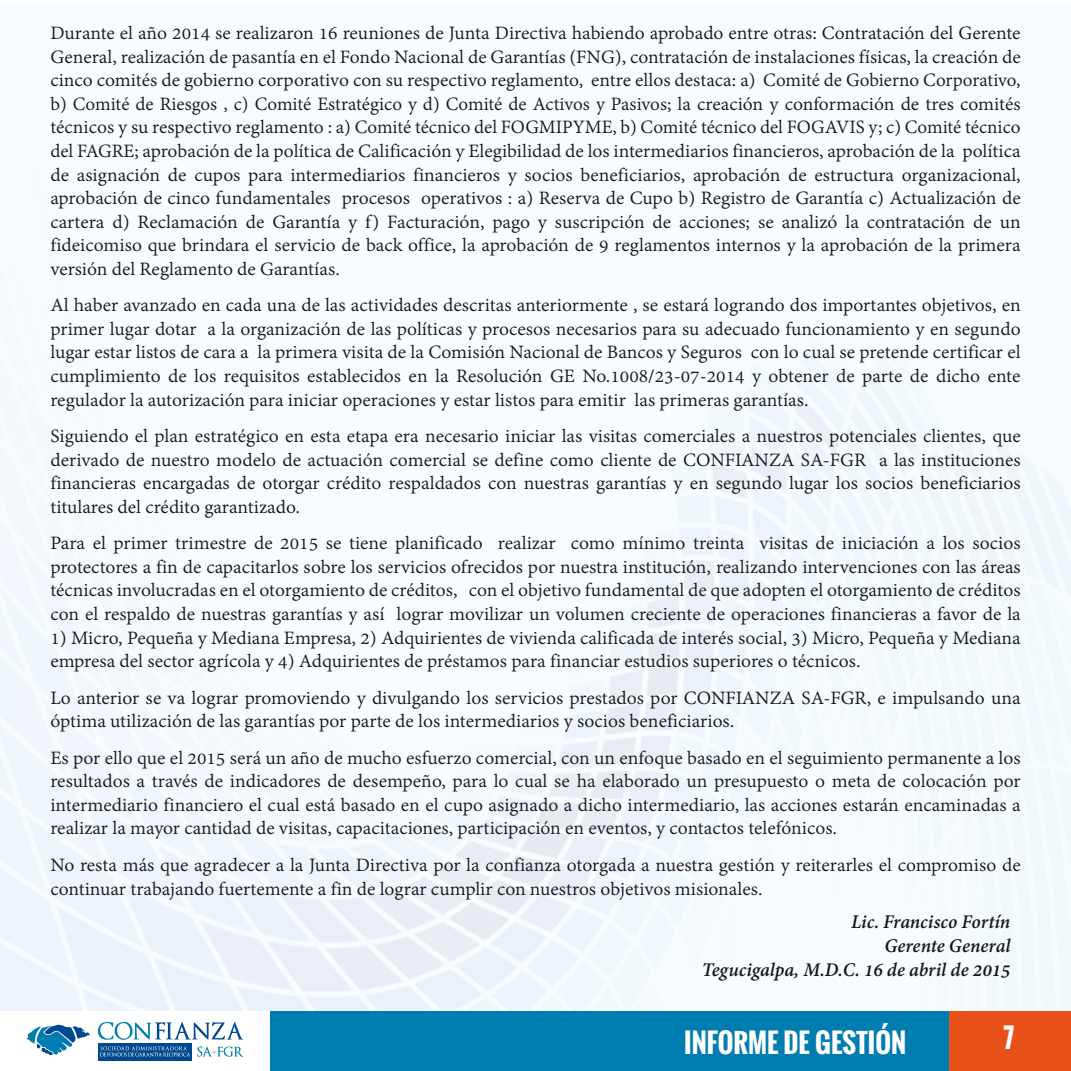
<style>
.page{position:relative;width:1071px;height:1071px;background:#fff}
.page>*{position:absolute;margin:0;border:0;box-sizing:border-box;transform-origin:0 0}
.t1{font:700 26.43px "Oswald";color:#fff}
.t2{font:italic 700 21px/24.2px "Adobe Devanagari";color:#1a171c;text-align:right}
.t3{font:20.47px/23.6px "Adobe Devanagari";color:#1a171c;text-align:justify}
</style>
<div class="page">
<div style="left:98px;top:1043px;width:94px;height:17px;background:#004990"></div>
<svg style="left:98px;top:1022px;width:145px;height:18px"></svg>
<svg style="left:197px;top:1047px;width:47px;height:10px"></svg>
<svg style="left:100px;top:1046px;width:90px;height:11px"></svg>
<svg style="left:27px;top:1024px;width:64px;height:31px"></svg>
<div style="left:270px;top:1011px;width:801px;height:60px;background:#007db0"></div>
<div style="left:950px;top:1011px;width:121px;height:60px;background:#e8511a"></div>
<p class="t3" style="left:50px;top:23px;width:972px">Durante el año 2014 se realizaron 16 reuniones de Junta Directiva habiendo aprobado entre otras: Contratación del Gerente General, realización de pasantía en el Fondo Nacional de Garantías (FNG), contratación de instalaciones físicas, la creación de cinco comités de gobierno corporativo con su respectivo reglamento, entre ellos destaca: a) Comité de Gobierno Corporativo, b) Comité de Riesgos , c) Comité Estratégico y d) Comité de Activos y Pasivos; la creación y conformación de tres comités técnicos y su respectivo reglamento : a) Comité técnico del FOGMIPYME, b) Comité técnico del FOGAVIS y; c) Comité técnico del FAGRE; aprobación de la política de Calificación y Elegibilidad de los intermediarios financieros, aprobación de la política de asignación de cupos para intermediarios financieros y socios beneficiarios, aprobación de estructura organizacional, aprobación de cinco fundamentales procesos operativos : a) Reserva de Cupo b) Registro de Garantía c) Actualización de cartera d) Reclamación de Garantía y f) Facturación, pago y suscripción de acciones; se analizó la contratación de un fideicomiso que brindara el servicio de back office, la aprobación de 9 reglamentos internos y la aprobación de la primera versión del Reglamento de Garantías.</p>
<p class="t3" style="left:50px;top:295px;width:972px">Al haber avanzado en cada una de las actividades descritas anteriormente , se estará logrando dos importantes objetivos, en primer lugar dotar a la organización de las políticas y procesos necesarios para su adecuado funcionamiento y en segundo lugar estar listos de cara a la primera visita de la Comisión Nacional de Bancos y Seguros con lo cual se pretende certificar el cumplimiento de los requisitos establecidos en la Resolución GE No.1008/23-07-2014 y obtener de parte de dicho ente regulador la autorización para iniciar operaciones y estar listos para emitir las primeras garantías.</p>
<p class="t3" style="left:50px;top:426px;width:972px">Siguiendo el plan estratégico en esta etapa era necesario iniciar las visitas comerciales a nuestros potenciales clientes, que derivado de nuestro modelo de actuación comercial se define como cliente de CONFIANZA SA-FGR a las instituciones financieras encargadas de otorgar crédito respaldados con nuestras garantías y en segundo lugar los socios beneficiarios titulares del crédito garantizado.</p>
<p class="t3" style="left:50px;top:533px;width:972px">Para el primer trimestre de 2015 se tiene planificado realizar como mínimo treinta visitas de iniciación a los socios protectores a fin de capacitarlos sobre los servicios ofrecidos por nuestra institución, realizando intervenciones con las áreas técnicas involucradas en el otorgamiento de créditos, con el objetivo fundamental de que adopten el otorgamiento de créditos con el respaldo de nuestras garantías y así lograr movilizar un volumen creciente de operaciones financieras a favor de la</p>
<p class="t3" style="left:50px;top:627px;width:972px">1) Micro, Pequeña y Mediana Empresa, 2) Adquirientes de vivienda calificada de interés social, 3) Micro, Pequeña y Mediana empresa del sector agrícola y 4) Adquirientes de préstamos para financiar estudios superiores o técnicos.</p>
<p class="t3" style="left:50px;top:687px;width:972px">Lo anterior se va lograr promoviendo y divulgando los servicios prestados por CONFIANZA SA-FGR, e impulsando una óptima utilización de las garantías por parte de los intermediarios y socios beneficiarios.</p>
<p class="t3" style="left:50px;top:748px;width:972px">Es por ello que el 2015 será un año de mucho esfuerzo comercial, con un enfoque basado en el seguimiento permanente a los resultados a través de indicadores de desempeño, para lo cual se ha elaborado un presupuesto o meta de colocación por intermediario financiero el cual está basado en el cupo asignado a dicho intermediario, las acciones estarán encaminadas a realizar la mayor cantidad de visitas, capacitaciones, participación en eventos, y contactos telefónicos.</p>
<p class="t3" style="left:50px;top:855px;width:972px">No resta más que agradecer a la Junta Directiva por la confianza otorgada a nuestra gestión y reiterarles el compromiso de continuar trabajando fuertemente a fin de lograr cumplir con nuestros objetivos misionales.</p>
<p class="t2" style="left:702px;top:912px;width:310px">Lic. Francisco Fortín<br>Gerente General<br>Tegucigalpa, M.D.C. 16 de abril de 2015</p>
<p class="t1" style="left:684px;top:1023px;width:224px">INFORME DE GESTIÓN</p>
<p class="t1" style="left:1003px;top:1018px;width:12px">7</p>
</div>
